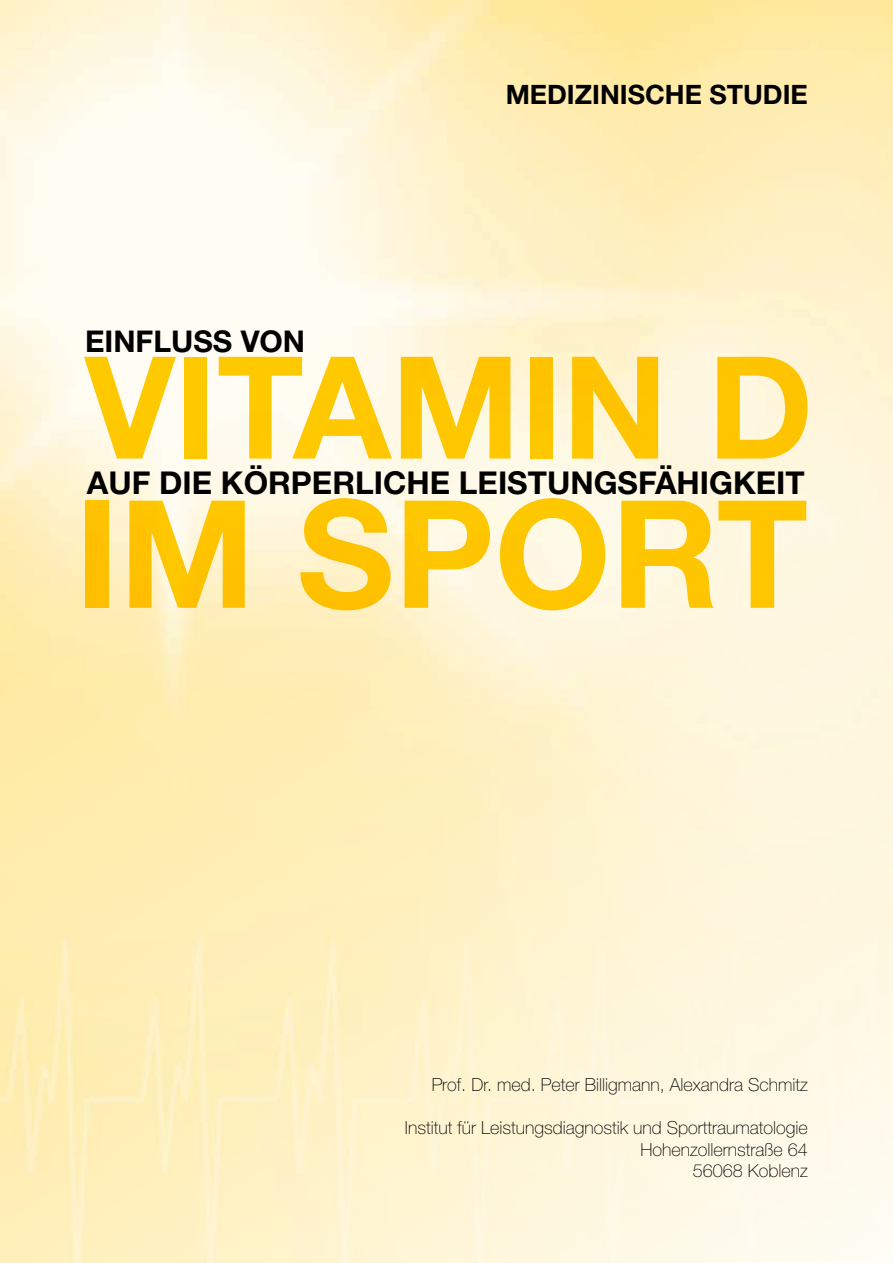
<style>
.page{position:relative;width:893px;height:1263px;background:#fff}
.page>*{position:absolute;margin:0;border:0;box-sizing:border-box;transform-origin:0 0}
.t1{font:700 150px "Helvetica Neue LT Std";color:#fc0}
.t2{font:700 142.5px "Helvetica Neue LT Std";color:#fc0}
.t3{font:700 31.5px "Helvetica Neue LT Std";color:#000}
.t4{font:700 30px "Helvetica Neue LT Std";color:#000}
.t5{font:700 26.7px "Helvetica Neue LT Std";color:#000}
.t6{font:100 18px/21.6px "Helvetica Neue LT Std";color:#000;text-align:right}
</style>
<div class="page">
<h3 class="t5" style="left:506px;top:78px;width:304px">MEDIZINISCHE STUDIE</h3>
<h3 class="t4" style="left:85px;top:323px;width:222px">EINFLUSS VON</h3>
<h2 class="t2" style="left:85px;top:320px;width:730px">VITAMIN D</h2>
<h3 class="t3" style="left:87px;top:463px;width:720px">AUF DIE KÖRPERLICHE LEISTUNGSFÄHIGKEIT</h3>
<h1 class="t1" style="left:75px;top:462px;width:735px">IM SPORT</h1>
<p class="t6" style="left:432px;top:1074px;width:378px">Prof. Dr. med. Peter Billigmann, Alexandra Schmitz</p>
<p class="t6" style="left:405px;top:1117px;width:404px">Institut für Leistungsdiagnostik und Sporttraumatologie<br>Hohenzollernstraße 64<br>56068 Koblenz</p>
</div>
